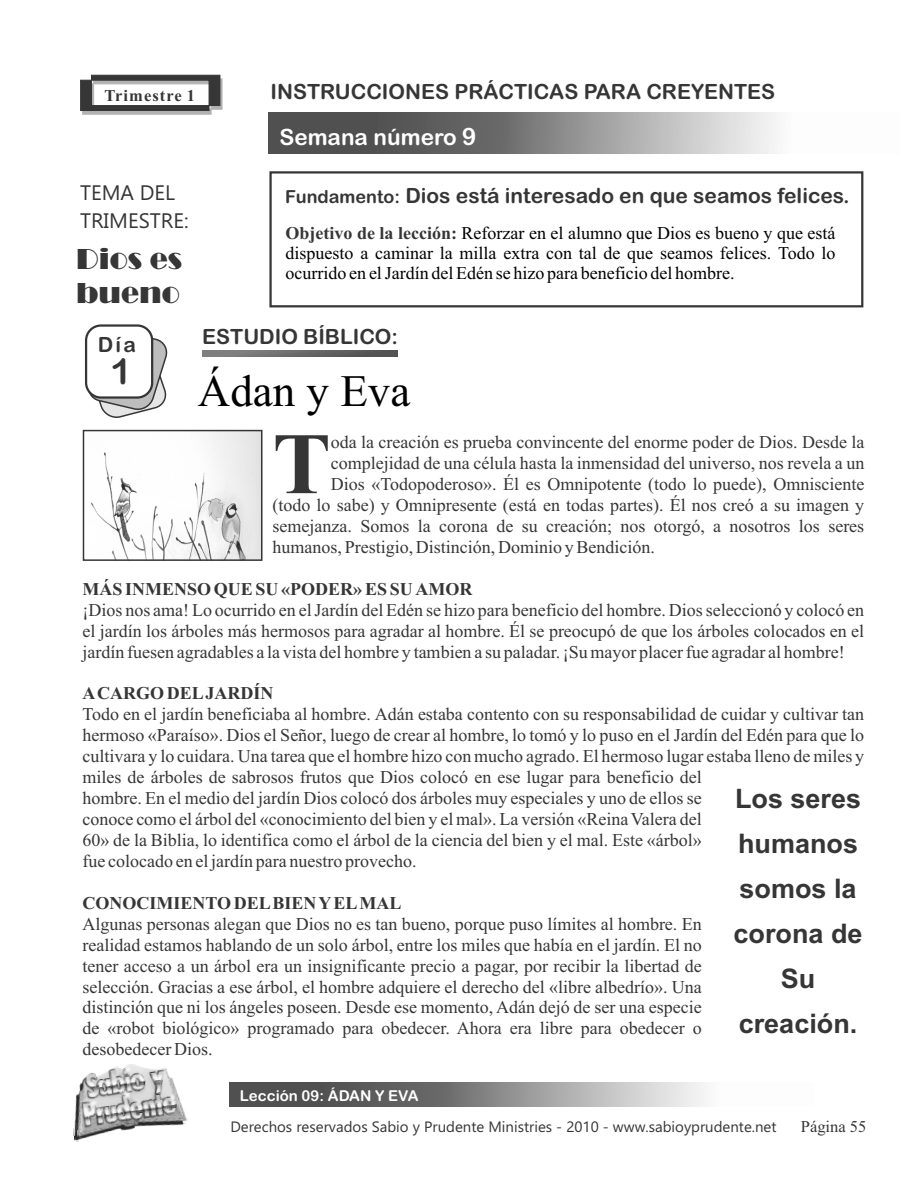
<style>
.page{position:relative;width:918px;height:1188px;background:#fff}
.page>*{position:absolute;margin:0;border:0;box-sizing:border-box;transform-origin:0 0}
.t1{font:700 87.45px "Times New Roman";color:#363636}
.t2{font:45px "Times New Roman";color:#000}
.t3{font:36px "Arial Rounded MT Bold";color:#363636}
.t4{font:30px/33.9px "Broadway";color:#363636}
.t5{font:700 27px/45px "Arial";color:#363636;text-align:center}
.t6{font:22.5px "Arial Rounded MT Bold";color:#fff}
.t7{font:21px "Arial Rounded MT Bold";color:#363636}
.t8{font:21px "Ebrima";color:#363636}
.t9{font:18px/21px "Times New Roman";color:#363636;text-align:justify}
.t10{font:18px/20px "Times New Roman";color:#000;text-align:justify}
.t11{font:700 18px "Times New Roman";color:#363636}
.t12{font:700 16.5px "Times New Roman";letter-spacing:.065em;color:#363636}
.t13{font:16.5px "Times New Roman";color:#363636}
.t14{font:15px "Ebrima";color:#363636}
.t15{font:15px "Arial Rounded MT Bold";color:#fff}
.s1{font-size:24px}
.s2{font-size:18px}
.s3{font-weight:700;color:#363636}
</style>
<div class="page">
<svg style="left:229px;top:1082px;width:476px;height:25px;background:#898989"></svg>
<img style="left:73px;top:1064px;width:114px;height:74px">
<img style="left:91px;top:433px;width:169px;height:125px">
<div style="left:83px;top:430px;width:180px;height:131px;border:2px solid #363636"></div>
<svg style="left:269px;top:113px;width:508px;height:41px;background:#888"></svg>
<svg style="left:91px;top:334px;width:77px;height:84px"></svg>
<div style="left:85px;top:324px;width:68px;height:75px;background:#fff;border:2px solid #363636;border-radius:15px"></div>
<svg style="left:203px;top:351px;width:194px;height:6px"></svg>
<svg style="left:80px;top:75px;width:142px;height:40px"></svg>
<div style="left:269px;top:171px;width:594px;height:136px;border:2px solid #363636"></div>
<p class="t12" style="left:104px;top:89px;width:92px">Trimestre 1</p>
<p class="t7" style="left:271px;top:84px;width:506px">INSTRUCCIONES PRÁCTICAS PARA CREYENTES</p>
<p class="t6" style="left:279px;top:128px;width:199px">Semana número <span class="s1">9</span></p>
<p class="t8" style="left:80px;top:185px;width:97px">TEMA DEL</p>
<p class="t7" style="left:285px;top:188px;width:566px"><span class="s2">Fundamento:</span> Dios está interesado en que seamos felices.</p>
<p class="t8" style="left:80px;top:213px;width:110px">TRIMESTRE:</p>
<h3 class="t4" style="left:76px;top:242px;width:107px">Dios es bueno</h3>
<p class="t10" style="left:286px;top:225px;width:551px"><span class="s3">Objetivo de la lección:</span> Reforzar en el alumno que Dios es bueno y que está dispuesto a caminar la milla extra con tal de que seamos felices. Todo lo ocurrido en el Jardín del Edén se hizo para beneficio del hombre.</p>
<p class="t7" style="left:98px;top:336px;width:40px">Día</p>
<h3 class="t3" style="left:110px;top:358px;width:23px">1</h3>
<p class="t7" style="left:202px;top:329px;width:197px">ESTUDIO BÍBLICO:</p>
<h2 class="t2" style="left:198px;top:374px;width:214px">Ádan y Eva</h2>
<h1 class="t1" style="left:273px;top:434px;width:60px">T</h1>
<p class="t9" style="left:331px;top:434px;width:535px">oda la creación es prueba convincente del enorme poder de Dios. Desde la complejidad de una célula hasta la inmensidad del universo, nos revela a un</p>
<p class="t9" style="left:273px;top:475px;width:593px;text-indent:58px">Dios «Todopoderoso». Él es Omnipotente (todo lo puede), Omnisciente (todo lo sabe) y Omnipresente (está en todas partes). Él nos creó a su imagen y semejanza. Somos la corona de su creación; nos otorgó, a nosotros los seres humanos, Prestigio, Distinción, Dominio y Bendición.</p>
<p class="t11" style="left:83px;top:583px;width:391px">MÁS INMENSO QUE SU «PODER» ES SU AMOR</p>
<p class="t9" style="left:82px;top:601px;width:783px">¡Dios nos ama! Lo ocurrido en el Jardín del Edén se hizo para beneficio del hombre. Dios seleccionó y colocó en el jardín los árboles más hermosos para agradar al hombre. Él se preocupó de que los árboles colocados en el jardín fuesen agradables a la vista del hombre y tambien a su paladar. ¡Su mayor placer fue agradar al hombre!</p>
<p class="t11" style="left:82px;top:687px;width:193px">ACARGO DELJARDÍN</p>
<p class="t9" style="left:82px;top:706px;width:783px;text-align:left">Todo en el jardín beneficiaba al hombre. Adán estaba contento con su responsabilidad de cuidar y cultivar tan hermoso «Paraíso». Dios el Señor, luego de crear al hombre, lo tomó y lo puso en el Jardín del Edén para que lo cultivara y lo cuidara. Una tarea que el hombre hizo con mucho agrado. El hermoso lugar estaba lleno de miles y miles de árboles de sabrosos frutos que Dios colocó en ese lugar para beneficio del<br>hombre. En el medio del jardín Dios colocó dos árboles muy especiales y uno de ellos se<br>conoce como el árbol del «conocimiento del bien y el mal». La versión «Reina Valera del<br>60» de la Biblia, lo identifica como el árbol de la ciencia del bien y el mal. Este «árbol»<br>fue colocado en el jardín para nuestro provecho.</p>
<p class="t11" style="left:82px;top:897px;width:320px">CONOCIMIENTO DELBIEN YELMAL</p>
<p class="t9" style="left:82px;top:915px;width:621px">Algunas personas alegan que Dios no es tan bueno, porque puso límites al hombre. En realidad estamos hablando de un solo árbol, entre los miles que había en el jardín. El no tener acceso a un árbol era un insignificante precio a pagar, por recibir la libertad de selección. Gracias a ese árbol, el hombre adquiere el derecho del «libre albedrío». Una distinción que ni los ángeles poseen. Desde ese momento, Adán dejó de ser una especie de «robot biológico» programado para obedecer. Ahora era libre para obedecer o desobedecer Dios.</p>
<h3 class="t5" style="left:734px;top:778px;width:131px">Los seres humanos somos la corona de<br>Su creación.</h3>
<p class="t15" style="left:240px;top:1090px;width:180px">Lección 09: ÁDAN Y EVA</p>
<p class="t14" style="left:230px;top:1121px;width:548px">Derechos reservados Sabio y Prudente Ministries - 2010 - www.sabioyprudente.net</p>
<p class="t13" style="left:801px;top:1121px;width:67px">Página 55</p>
</div>
